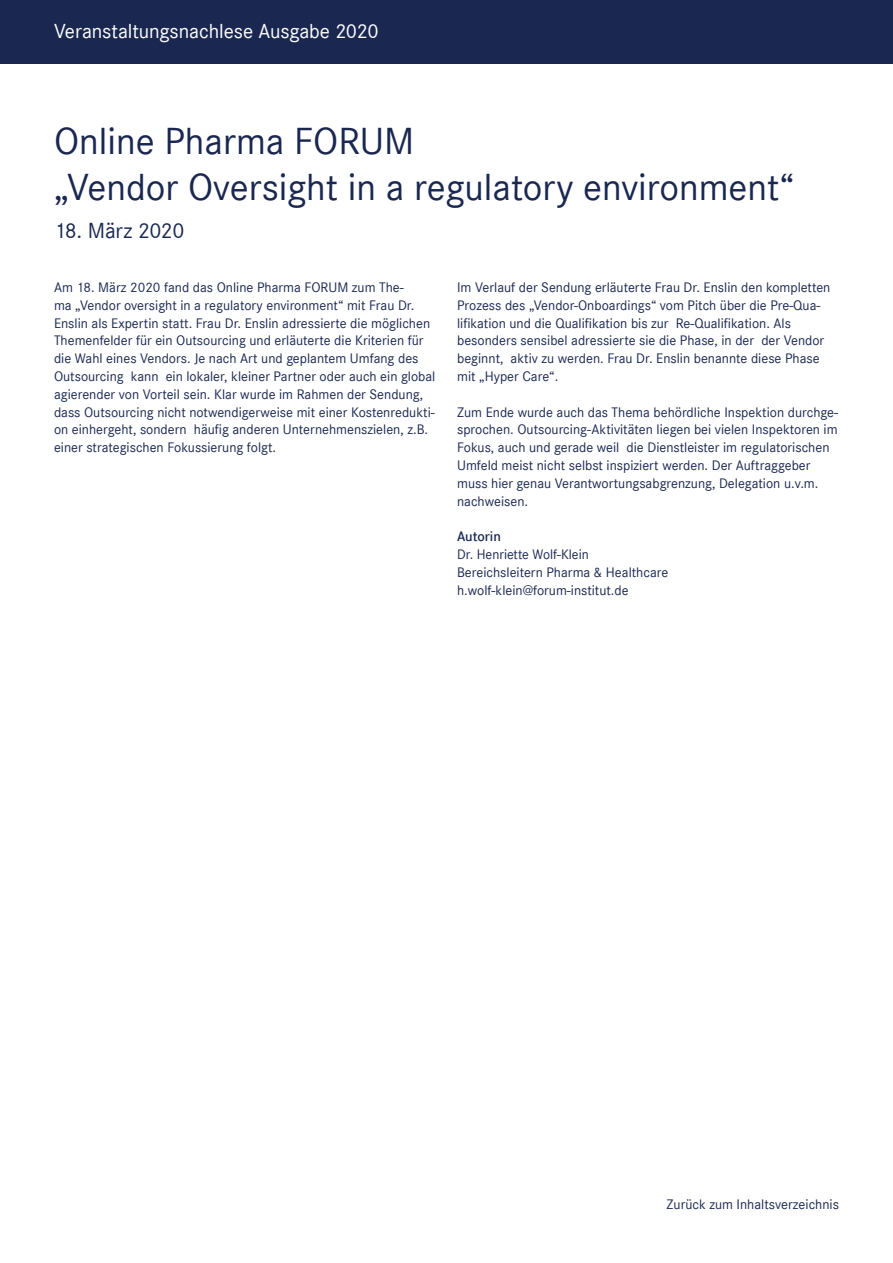
<style>
.page{position:relative;width:893px;height:1263px;background:#fff}
.page>*{position:absolute;margin:0;border:0;box-sizing:border-box;transform-origin:0 0}
.t1{font:39px/46.8px "Corporate S";color:#1a2851}
.t2{font:22.5px "Corporate S";letter-spacing:-.02em;color:#1a2851}
.t3{font:21px "Corporate S";letter-spacing:-.005em;color:#fff}
.t4{font:14.25px/17.9px "Corporate S";color:#1a2851}
.t5{font:600 14.25px "Corporate S";color:#1a2851}
</style>
<div class="page">
<div style="left:0;top:0;width:893px;height:64px;background:#1a2851"></div>
<h3 class="t3" style="left:54px;top:19px;width:326px">Veranstaltungsnachlese Ausgabe 2020</h3>
<h1 class="t1" style="left:54px;top:117px;width:742px">Online Pharma FORUM<br>„Vendor Oversight in a regulatory environment“</h1>
<h2 class="t2" style="left:54px;top:218px;width:132px">18. März 2020</h2>
<p class="t4" style="left:54px;top:278px;width:383px">Am 18. März 2020 fand das Online Pharma FORUM zum The-<br>ma „Vendor oversight in a regulatory environment“ mit Frau Dr.<br>Enslin als Expertin statt. Frau Dr. Enslin adressierte die möglichen Themenfelder für ein Outsourcing und erläuterte die Kriterien für die Wahl eines Vendors. Je nach Art und geplantem Umfang des Outsourcing kann ein lokaler, kleiner Partner oder auch ein global agierender von Vorteil sein. Klar wurde im Rahmen der Sendung, dass Outsourcing nicht notwendigerweise mit einer Kostenredukti&shy;on einhergeht, sondern häufig anderen Unternehmenszielen, z.B. einer strategischen Fokussierung folgt.</p>
<p class="t4" style="left:457px;top:278px;width:375px">Im Verlauf der Sendung erläuterte Frau Dr. Enslin den kompletten Prozess des „Vendor-Onboardings“ vom Pitch über die Pre-Qua&shy;lifikation und die Qualifikation bis zur Re-Qualifikation. Als besonders sensibel adressierte sie die Phase, in der der Vendor beginnt, aktiv zu werden. Frau Dr. Enslin benannte diese Phase mit „Hyper Care“.</p>
<p class="t4" style="left:457px;top:403px;width:382px">Zum Ende wurde auch das Thema behördliche Inspektion durchge&shy;sprochen. Outsourcing-Aktivitäten liegen bei vielen Inspektoren im Fokus, auch und gerade weil die Dienstleister im regulatorischen Umfeld meist nicht selbst inspiziert werden. Der Auftraggeber muss hier genau Verantwortungsabgrenzung, Delegation u.v.m. nachweisen.</p>
<p class="t5" style="left:457px;top:528px;width:45px">Autorin</p>
<p class="t4" style="left:457px;top:546px;width:213px">Dr. Henriette Wolf-Klein<br>Bereichsleitern Pharma &amp; Healthcare h.wolf-klein@forum-institut.de</p>
<p class="t4" style="left:667px;top:1195px;width:174px">Zurück zum Inhaltsverzeichnis</p>
</div>
